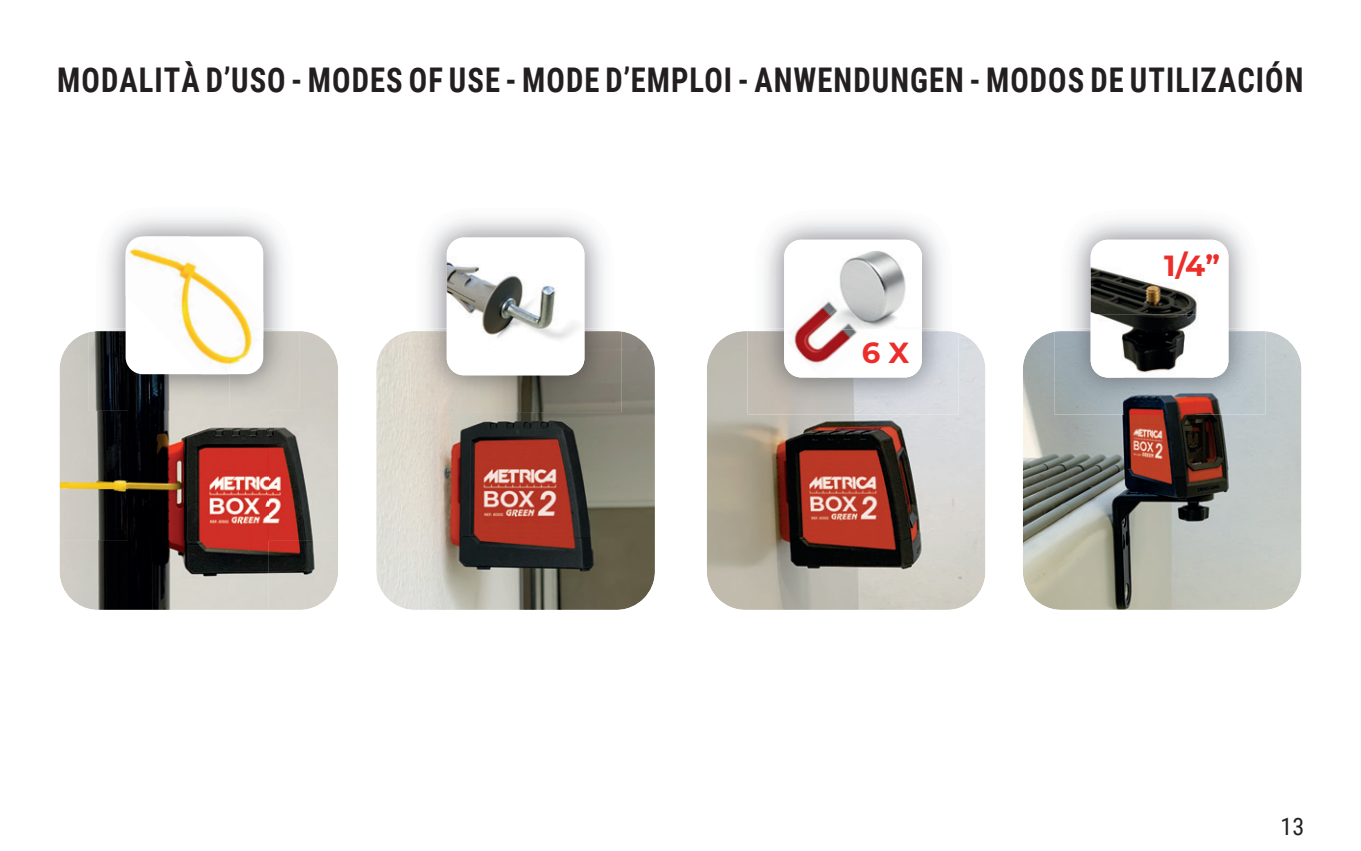
<style>
.page{position:relative;width:1361px;height:851px;background:#fff}
.page>*{position:absolute;margin:0;border:0;box-sizing:border-box;transform-origin:0 0}
.t1{font:700 34px "Roboto Condensed";letter-spacing:.035em;color:#231f20;scale:.9 1}
.t2{font:700 29.2px "Montserrat";color:#eb2e2a}
.t3{font:24px "Roboto Condensed";color:#231f20}
</style>
<div class="page">
<svg style="left:59px;top:331px;width:279px;height:279px;background:#8d736c"></svg>
<img style="left:89px;top:217px;width:211px;height:194px">
<img style="left:126px;top:236px;width:137px;height:138px">
<svg style="left:376px;top:331px;width:279px;height:279px;background:#988378"></svg>
<img style="left:410px;top:218px;width:211px;height:194px">
<img style="left:447px;top:237px;width:137px;height:138px">
<svg style="left:1023px;top:331px;width:279px;height:279px;background:#9e9c95"></svg>
<svg style="left:707px;top:331px;width:279px;height:279px;background:#a8938a"></svg>
<img style="left:747px;top:220px;width:211px;height:194px">
<img style="left:747px;top:328px;width:211px;height:5px">
<div style="left:784px;top:240px;width:138px;height:137px;background:#fff;border-radius:17px"></div>
<img style="left:1070px;top:220px;width:178px;height:111px">
<img style="left:1054px;top:331px;width:70px;height:83px">
<img style="left:1124px;top:377px;width:71px;height:37px">
<img style="left:1195px;top:331px;width:70px;height:83px">
<div style="left:1090px;top:240px;width:138px;height:137px;background:#fff;border-radius:17px"></div>
<img style="left:839px;top:250px;width:83px;height:79px">
<img style="left:784px;top:286px;width:90px;height:91px">
<img style="left:835px;top:293px;width:32px;height:36px">
<img style="left:1090px;top:251px;width:107px;height:126px">
<p class="t1" style="left:57px;top:56px;width:1386px">MODALITÀ D’USO - MODES OF USE - MODE D’EMPLOI - ANWENDUNGEN - MODOS DE UTILIZACIÓN</p>
<p class="t2" style="left:862px;top:332px;width:49px">6 X</p>
<p class="t2" style="left:1164px;top:245px;width:57px">1/4”</p>
<p class="t3" style="left:1280px;top:809px;width:25px">13</p>
</div>
